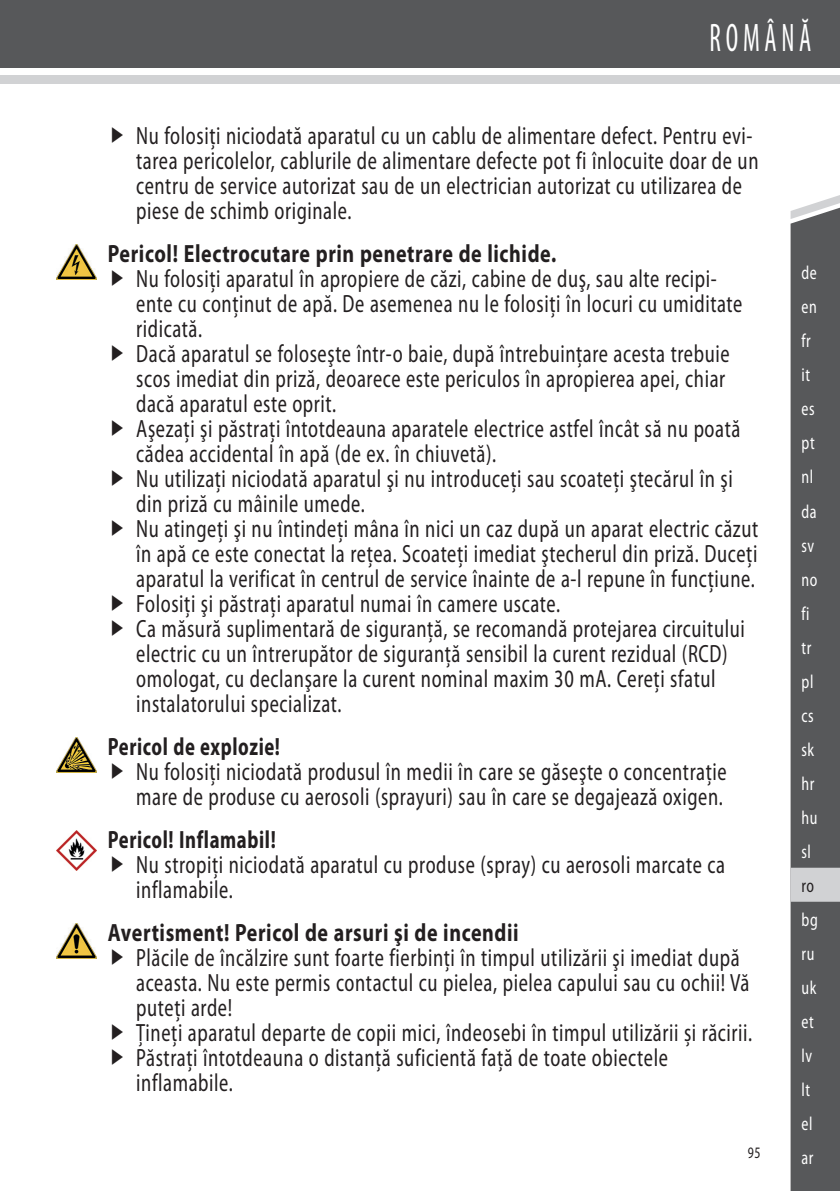
<style>
.page{position:relative;width:840px;height:1191px;background:#fff}
.page>*{position:absolute;margin:0;border:0;box-sizing:border-box;transform-origin:0 0}
.t1{font:condensed 40px "Myriad Pro";letter-spacing:.17em;color:#fff;scale:.7 1}
.t2{font:semi-condensed 25px/25px "Myriad Pro";letter-spacing:.03em;color:#231f20;scale:.8 1}
.t3{font:700 25px "Myriad Pro";letter-spacing:.03em;color:#231f20;scale:.8 1}
.t4{font:700 semi-condensed 25px "Myriad Pro";letter-spacing:.03em;color:#231f20;scale:.8 1}
.t5{font:semi-condensed 19px/34px "Myriad Pro";letter-spacing:.03em;color:#fff;scale:.8 1}
.t6{font:semi-condensed 19px "Myriad Pro";color:#231f20;scale:.8 1}
.t7{font:semi-condensed 16px "Myriad Pro";color:#231f20;scale:.8 1}
</style>
<div class="page">
<div style="left:0;top:0;width:839px;height:67px;background:#57585a"></div>
<div style="left:0;top:75px;width:839px;height:9px;background:#d1d2d4"></div>
<div style="left:790px;top:219px;width:49px;height:972px;background:#57585a"></div>
<svg style="left:790px;top:195px;width:49px;height:24px"></svg>
<div style="left:790px;top:867px;width:49px;height:34px;background:#d1d2d4"></div>
<img style="left:57px;top:245px;width:39px;height:34px">
<img style="left:57px;top:738px;width:39px;height:34px">
<img style="left:57px;top:831px;width:40px;height:39px">
<img style="left:57px;top:924px;width:39px;height:34px">
<h1 class="t1" style="left:709px;top:16px;width:147px">ROMÂNĂ</h1>
<p class="t2" style="left:136px;top:123px;width:779px">Nu folosiţi niciodată aparatul cu un cablu de alimentare defect. Pentru evi&shy;tarea pericolelor, cablurile de alimentare defecte pot fi înlocuite doar de un centru de service autorizat sau de un electrician autorizat cu utilizarea de piese de schimb originale.</p>
<p class="t3" style="left:108px;top:239px;width:561px">Pericol! Electrocutare prin penetrare de lichide.</p>
<p class="t2" style="left:136px;top:266px;width:778px">Nu folosiţi aparatul în apropiere de căzi, cabine de duş, sau alte recipi&shy;ente cu conţinut de apă. De asemenea nu le folosiţi în locuri cu umiditate ridicată.<br>Dacă aparatul se foloseşte într-o baie, după întrebuinţare acesta trebuie scos imediat din priză, deoarece este periculos în apropierea apei, chiar dacă aparatul este oprit.<br>Aşezaţi şi păstraţi întotdeauna aparatele electrice astfel încât să nu poată cădea accidental în apă (de ex. în chiuvetă).<br>Nu utilizaţi niciodată aparatul şi nu introduceţi sau scoateţi ştecărul în şi din priză cu mâinile umede.<br>Nu atingeţi şi nu întindeţi mâna în nici un caz după un aparat electric căzut în apă ce este conectat la rețea. Scoateţi imediat ştecherul din priză. Duceţi aparatul la verificat în centrul de service înainte de a-l repune în funcţiune.<br>Folosiţi şi păstraţi aparatul numai în camere uscate.<br>Ca măsură suplimentară de siguranţă, se recomandă protejarea circuitului electric cu un întrerupător de siguranţă sensibil la curent rezidual (RCD) omologat, cu declanşare la curent nominal maxim 30 mA. Cereţi sfatul instalatorului specializat.</p>
<p class="t4" style="left:108px;top:732px;width:217px">Pericol de explozie!</p>
<p class="t2" style="left:136px;top:759px;width:739px">Nu folosiţi niciodată produsul în medii în care se găseşte o concentraţie mare de produse cu aerosoli (sprayuri) sau în care se degajează oxigen.</p>
<p class="t4" style="left:108px;top:825px;width:211px">Pericol! Inflamabil!</p>
<p class="t2" style="left:136px;top:852px;width:737px">Nu stropiți niciodată aparatul cu produse (spray) cu aerosoli marcate ca inflamabile.</p>
<p class="t3" style="left:108px;top:918px;width:515px">Avertisment! Pericol de arsuri şi de incendii</p>
<p class="t2" style="left:136px;top:945px;width:771px">Plăcile de încălzire sunt foarte fierbinţi în timpul utilizării şi imediat după aceasta. Nu este permis contactul cu pielea, pielea capului sau cu ochii! Vă puteţi arde!<br>Țineți aparatul departe de copii mici, îndeosebi în timpul utilizării și răcirii.<br>Păstrați întotdeauna o distanță suficientă față de toate obiectele inflamabile.</p>
<p class="t7" style="left:747px;top:1143px;width:17px">95</p>
<p class="t5" style="left:801px;top:256px;width:21px">de en fr it es pt nl da sv no fi tr pl cs sk hr hu sl</p>
<p class="t6" style="left:801px;top:875px;width:17px">ro</p>
<p class="t5" style="left:801px;top:902px;width:22px">bg ru uk et lv lt el ar</p>
</div>
